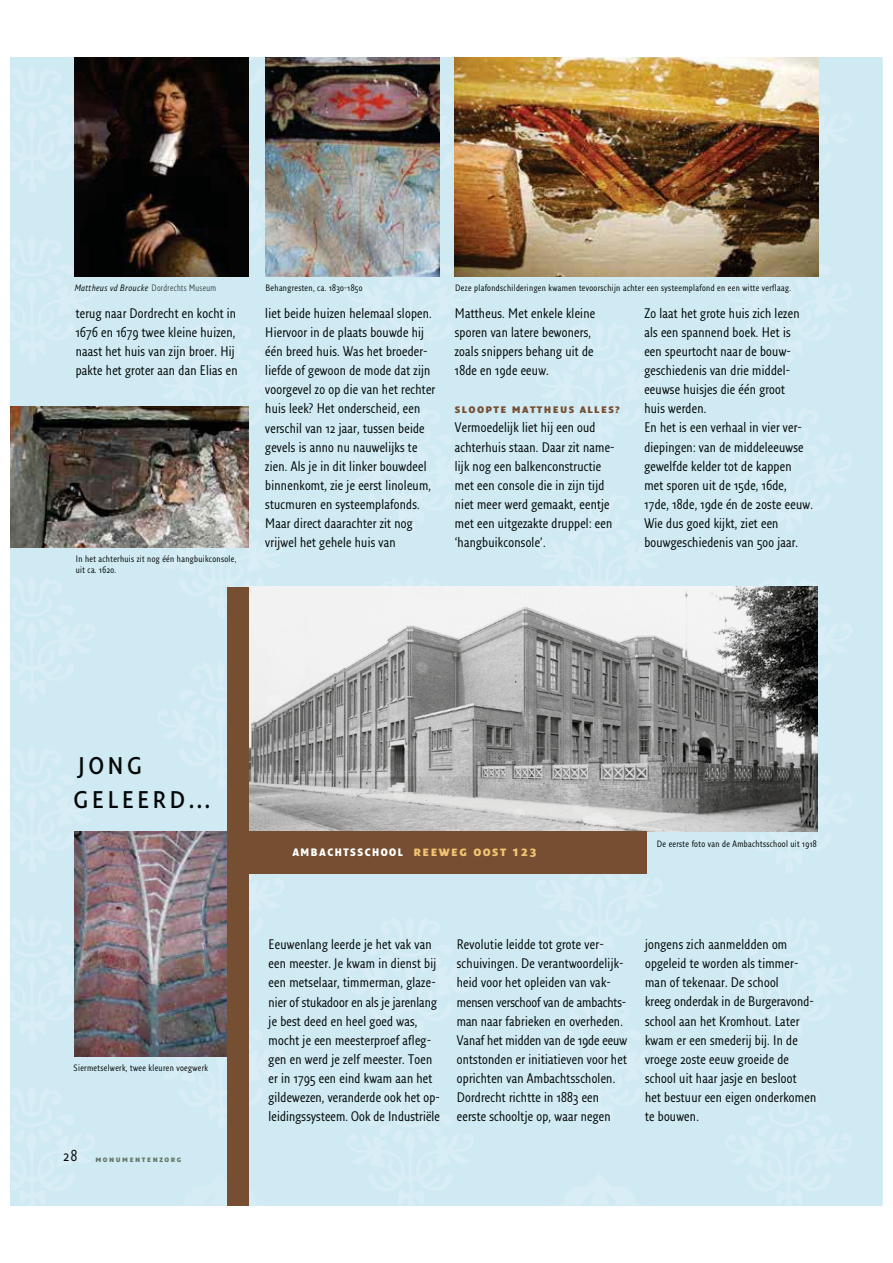
<style>
.page{position:relative;width:893px;height:1263px;background:#fff}
.page>*{position:absolute;margin:0;border:0;box-sizing:border-box;transform-origin:0 0}
.t1{font:33.75px/33.8px "Fresco Sans Con";letter-spacing:.1em;color:#030806}
.t2{font:13.5px/19.2px "Fresco Sans Con";letter-spacing:.02em;color:#030806}
.t3{font:700 13.5px "Fresco Sans Con";letter-spacing:.1em;color:#764f32}
.t4{font:900 10.5px "Fresco Sans Con";letter-spacing:.145em;color:#fff}
.t5{font:9px/10.6px "Fresco Sans Con";letter-spacing:.04em;color:#030806}
.t6{font:italic 9px "Fresco Sans Con";letter-spacing:.04em;color:#030806}
.t7{font:700 9px "Fresco Sans Con";letter-spacing:.17em;color:#657568}
.s1{font-weight:300;font-style:normal}
.s2{font-weight:700;font-size:15px;color:#f2c472}
.s3{font-weight:400;font-size:15px;color:#030806}
</style>
<div class="page">
<div style="left:10px;top:57px;width:872px;height:1148px;background:#cfeaf3"></div>
<svg style="left:454px;top:66px;width:1px;height:127px"></svg>
<svg style="left:346px;top:236px;width:128px;height:41px"></svg>
<svg style="left:346px;top:586px;width:128px;height:1px"></svg>
<svg style="left:725px;top:276px;width:94px;height:1px"></svg>
<svg style="left:725px;top:586px;width:93px;height:1px"></svg>
<svg style="left:725px;top:831px;width:93px;height:1px"></svg>
<svg style="left:265px;top:57px;width:1px;height:51px"></svg>
<svg style="left:157px;top:151px;width:128px;height:126px"></svg>
<svg style="left:157px;top:406px;width:92px;height:1px"></svg>
<svg style="left:157px;top:547px;width:128px;height:72px"></svg>
<svg style="left:248px;top:661px;width:1px;height:128px"></svg>
<svg style="left:248px;top:874px;width:1px;height:85px"></svg>
<svg style="left:248px;top:1001px;width:1px;height:128px"></svg>
<svg style="left:536px;top:586px;width:127px;height:1px"></svg>
<img style="left:249px;top:587px;width:569px;height:244px">
<img style="left:10px;top:407px;width:239px;height:140px">
<img style="left:266px;top:57px;width:174px;height:219px">
<img style="left:455px;top:57px;width:364px;height:219px">
<div style="left:227px;top:831px;width:419px;height:43px;background:#764f32"></div>
<img style="left:74px;top:831px;width:153px;height:226px">
<img style="left:74px;top:57px;width:175px;height:219px">
<svg style="left:248px;top:1174px;width:1px;height:31px"></svg>
<div style="left:227px;top:587px;width:21px;height:618px;background:#764f32"></div>
<p class="t6" style="left:75px;top:285px;width:143px">Mattheus vd Broucke <span class="s1">Dordrechts Museum</span></p>
<p class="t5" style="left:265px;top:284px;width:99px">Behangresten, ca. 1830-1850</p>
<p class="t5" style="left:455px;top:284px;width:337px">Deze plafondschilderingen kwamen tevoorschijn achter een systeemplafond en een witte verflaag.</p>
<p class="t2" style="left:76px;top:305px;width:163px">terug naar Dordrecht en kocht in<br>1676 en 1679 twee kleine huizen, naast het huis van zijn broer. Hij pakte het groter aan dan Elias en</p>
<p class="t2" style="left:265px;top:305px;width:171px">liet beide huizen helemaal slopen.<br>Hiervoor in de plaats bouwde hij één breed huis. Was het broeder&shy;liefde of gewoon de mode dat zijn voorgevel zo op die van het rechter huis leek? Het onderscheid, een verschil van 12 jaar, tussen beide gevels is anno nu nauwelijks te zien. Als je in dit linker bouwdeel binnenkomt, zie je eerst linoleum, stucmuren en systeemplafonds.<br>Maar direct daarachter zit nog vrijwel het gehele huis van</p>
<p class="t2" style="left:455px;top:305px;width:142px">Mattheus. Met enkele kleine sporen van latere bewoners, zoals snippers behang uit de<br>18de en 19de eeuw.</p>
<p class="t3" style="left:455px;top:400px;width:167px">sloopte mattheus alles?</p>
<p class="t2" style="left:455px;top:420px;width:161px">Vermoedelijk liet hij een oud achterhuis staan. Daar zit name - lijk nog een balkenconstructie met een console die in zijn tijd niet meer werd gemaakt, eentje met een uitgezakte druppel: een ‘hangbuikconsole’.</p>
<p class="t5" style="left:76px;top:555px;width:162px">In het achterhuis zit nog één hangbuikconsole, uit ca. 1620.</p>
<p class="t2" style="left:644px;top:305px;width:170px">Zo laat het grote huis zich lezen als een spannend boek. Het is<br>een speurtocht naar de bouw&shy;geschiedenis van drie middel&shy;eeuwse huisjes die één groot<br>huis werden.<br>En het is een verhaal in vier ver&shy;diepingen: van de middeleeuwse gewelfde kelder tot de kappen met sporen uit de 15de, 16de,<br>17de, 18de, 19de én de 20ste eeuw.<br>Wie dus goed kijkt, ziet een bouwgeschiedenis van 500 jaar.</p>
<h1 class="t1" style="left:74px;top:749px;width:138px">jong geleerd…</h1>
<p class="t4" style="left:292px;top:848px;width:246px">AMBACHTSSCHOOL <span class="s2">reeweg oost 123</span></p>
<p class="t5" style="left:657px;top:840px;width:161px">De eerste foto van de Ambachtsschool uit 1918</p>
<p class="t5" style="left:74px;top:1064px;width:136px">Siermetselwerk, twee kleuren voegwerk</p>
<p class="t7" style="left:64px;top:1153px;width:119px"><span class="s3">28</span> monumentenzorg</p>
<p class="t2" style="left:269px;top:936px;width:173px">Eeuwenlang leerde je het vak van een meester. Je kwam in dienst bij een metselaar, timmerman, glaze&shy;nier of stukadoor en als je jarenlang je best deed en heel goed was, mocht je een meesterproef afleg&shy;gen en werd je zelf meester. Toen er in 1795 een eind kwam aan het gildewezen, veranderde ook het op&shy;leidingssysteem. Ook de Industriële</p>
<p class="t2" style="left:457px;top:936px;width:172px">Revolutie leidde tot grote ver&shy;schuivingen. De verantwoordelijk&shy;heid voor het opleiden van vak&shy;mensen verschoof van de am bachts&shy;man naar fabrieken en overheden.<br>Vanaf het midden van de 19de eeuw ontstonden er initiatieven voor het oprichten van Ambachtsscholen.<br>Dordrecht richtte in 1883 een eerste schooltje op, waar negen</p>
<p class="t2" style="left:645px;top:936px;width:173px">jongens zich aanmeldden om<br>op geleid te worden als timmer&shy;man of tekenaar. De school<br>kreeg onderdak in de Burgeravond&shy;school aan het Kromhout. Later kwam er een smederij bij. In de vroege 20ste eeuw groeide de school uit haar jasje en besloot<br>het bestuur een eigen onderkomen te bouwen.</p>
</div>
